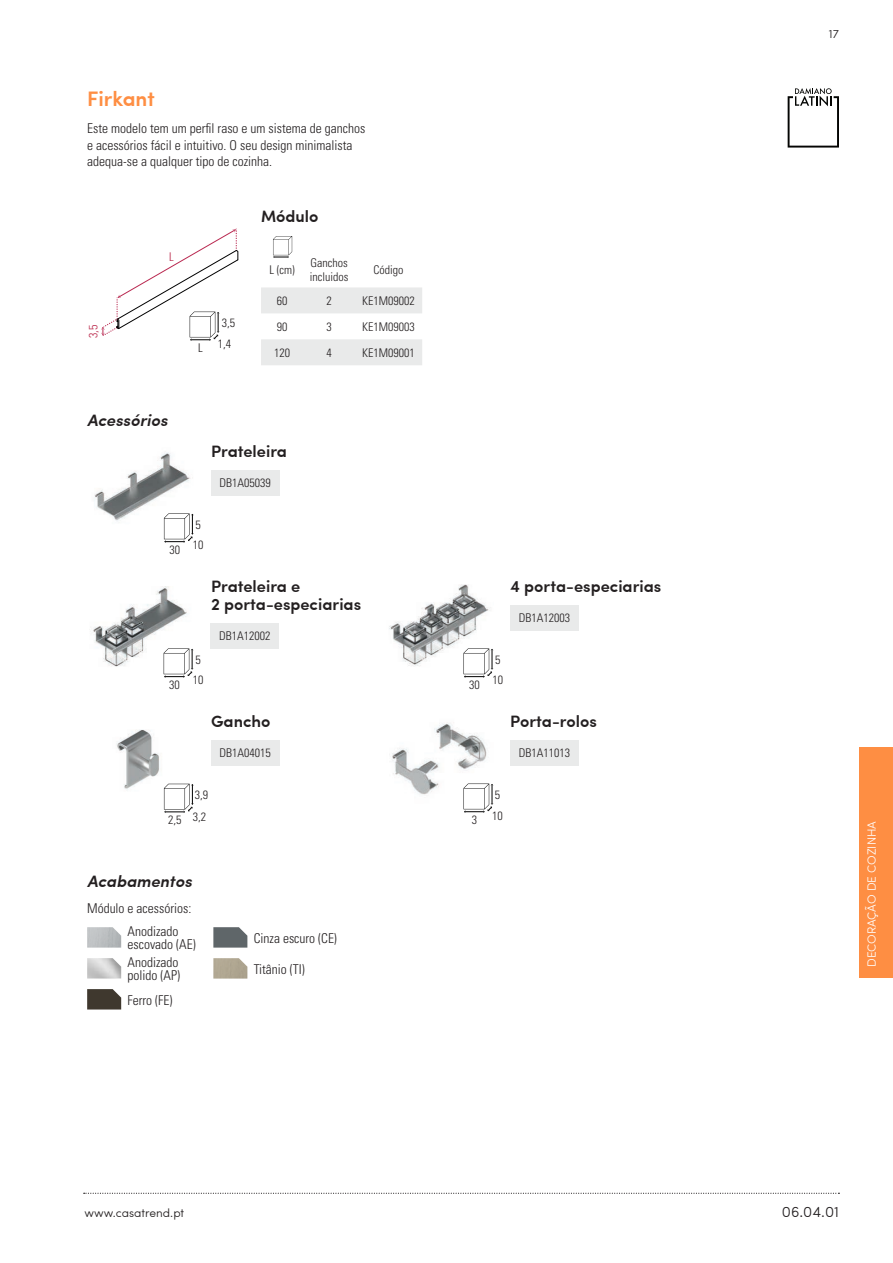
<style>
.page{position:relative;width:893px;height:1263px;background:#fff}
.page>*{position:absolute;margin:0;border:0;box-sizing:border-box;transform-origin:0 0}
.t1{font:600 21px "Sofia Pro";color:#fe8e43}
.t2{font:600 16.5px/18px "Sofia Pro";color:#231f20}
.t3{font:italic 600 16.5px "Sofia Pro";color:#231f20}
.t4{font:300 15px "Sofia Pro";color:#231f20}
.t5{font:300 condensed 13.5px/16.5px "Univers LT Std";color:#231f20}
.Tabela{font:300 condensed 12px/14.4px "Univers LT Std";color:#231f20}
.t6{font:300 12px "Sofia Pro";color:#231f20}
.t7{font:300 12px "Sofia Pro";color:#fff}
.t8{font:300 condensed 12px "Univers LT Std";color:#ba274a}
</style>
<div class="page">
<svg style="left:84px;top:1193px;width:755px;height:1px"></svg>
<div style="left:859px;top:747px;width:34px;height:231px;background:#fe8e43"></div>
<svg style="left:261px;top:287px;width:161px;height:78px"></svg>
<svg style="left:273px;top:236px;width:19px;height:22px"></svg>
<svg style="left:101px;top:229px;width:137px;height:112px"></svg>
<div style="left:211px;top:470px;width:68px;height:26px;background:#e9eaea"></div>
<img style="left:94px;top:452px;width:97px;height:77px">
<div style="left:211px;top:740px;width:68px;height:26px;background:#e9eaea"></div>
<img style="left:116px;top:730px;width:74px;height:73px">
<svg style="left:164px;top:784px;width:30px;height:29px"></svg>
<svg style="left:164px;top:513px;width:30px;height:30px"></svg>
<img style="left:392px;top:722px;width:95px;height:81px">
<svg style="left:464px;top:783px;width:29px;height:30px"></svg>
<div style="left:510px;top:740px;width:68px;height:25px;background:#e9eaea"></div>
<div style="left:211px;top:623px;width:68px;height:26px;background:#e9eaea"></div>
<img style="left:93px;top:587px;width:101px;height:81px">
<div style="left:510px;top:605px;width:68px;height:26px;background:#e9eaea"></div>
<img style="left:389px;top:584px;width:101px;height:84px">
<svg style="left:164px;top:648px;width:29px;height:30px"></svg>
<svg style="left:464px;top:648px;width:29px;height:30px"></svg>
<svg style="left:788px;top:88px;width:51px;height:60px"></svg>
<svg style="left:213px;top:927px;width:34px;height:20px"></svg>
<img style="left:87px;top:958px;width:34px;height:20px">
<img style="left:87px;top:927px;width:34px;height:20px">
<svg style="left:87px;top:989px;width:34px;height:20px"></svg>
<img style="left:213px;top:958px;width:34px;height:20px">
<p class="t1" style="left:87px;top:83px;width:69px">Firkant</p>
<p class="t5" style="left:87px;top:120px;width:280px">Este modelo tem um perfil raso e um sistema de ganchos e acessórios fácil e intuitivo. O seu design minimalista adequa-se a qualquer tipo de cozinha.</p>
<p class="t8" style="left:86px;top:338px;width:15px;rotate:-90deg">3,5</p>
<p class="t8" style="left:169px;top:250px;width:6px">L</p>
<p class="Tabela" style="left:222px;top:316px;width:15px">3,5</p>
<p class="Tabela" style="left:198px;top:341px;width:6px">L</p>
<p class="Tabela" style="left:218px;top:337px;width:15px">1,4</p>
<p class="t2" style="left:261px;top:206px;width:59px">Módulo</p>
<p class="Tabela" style="left:270px;top:263px;width:27px">L (cm)</p>
<p class="Tabela" style="left:310px;top:256px;width:40px">Ganchos incluidos</p>
<p class="Tabela" style="left:373px;top:263px;width:31px">Código</p>
<p class="Tabela" style="left:277px;top:293px;width:12px">60</p>
<p class="Tabela" style="left:326px;top:293px;width:7px">2</p>
<p class="Tabela" style="left:362px;top:293px;width:54px">KE1M09002</p>
<p class="Tabela" style="left:277px;top:319px;width:12px">90</p>
<p class="Tabela" style="left:326px;top:319px;width:7px">3</p>
<p class="Tabela" style="left:362px;top:319px;width:54px">KE1M09003</p>
<p class="Tabela" style="left:274px;top:345px;width:17px">120</p>
<p class="Tabela" style="left:326px;top:345px;width:7px">4</p>
<p class="Tabela" style="left:362px;top:345px;width:54px">KE1M09001</p>
<p class="t3" style="left:87px;top:407px;width:86px">Acessórios</p>
<p class="Tabela" style="left:170px;top:543px;width:12px">30</p>
<p class="Tabela" style="left:169px;top:677px;width:12px">30</p>
<p class="t2" style="left:211px;top:441px;width:77px">Prateleira</p>
<p class="Tabela" style="left:219px;top:476px;width:53px">DB1A05039</p>
<p class="Tabela" style="left:196px;top:517px;width:7px">5</p>
<p class="Tabela" style="left:193px;top:538px;width:12px">10</p>
<p class="Tabela" style="left:195px;top:652px;width:7px">5</p>
<p class="Tabela" style="left:193px;top:673px;width:12px">10</p>
<p class="t2" style="left:211px;top:576px;width:152px">Prateleira e<br>2 porta-especiarias</p>
<p class="Tabela" style="left:219px;top:629px;width:53px">DB1A12002</p>
<p class="t2" style="left:211px;top:711px;width:61px">Gancho</p>
<p class="Tabela" style="left:219px;top:746px;width:53px">DB1A04015</p>
<p class="Tabela" style="left:195px;top:787px;width:15px">3,9</p>
<p class="Tabela" style="left:168px;top:813px;width:15px">2,5</p>
<p class="Tabela" style="left:193px;top:809px;width:15px">3,2</p>
<p class="t3" style="left:87px;top:869px;width:110px">Acabamentos</p>
<p class="t5" style="left:87px;top:900px;width:106px">Módulo e acessórios:</p>
<p class="t5" style="left:128px;top:924px;width:70px;line-height:13.5px">Anodizado escovado (AE)</p>
<p class="t5" style="left:128px;top:955px;width:54px;line-height:13.5px">Anodizado polido (AP)</p>
<p class="t5" style="left:128px;top:991px;width:46px">Ferro (FE)</p>
<p class="t5" style="left:254px;top:930px;width:85px">Cinza escuro (CE)</p>
<p class="t5" style="left:254px;top:961px;width:53px">Titânio (TI)</p>
<p class="t2" style="left:510px;top:576px;width:153px">4 porta-especiarias</p>
<p class="Tabela" style="left:469px;top:677px;width:12px">30</p>
<p class="Tabela" style="left:519px;top:611px;width:53px">DB1A12003</p>
<p class="Tabela" style="left:495px;top:652px;width:7px">5</p>
<p class="Tabela" style="left:493px;top:673px;width:12px">10</p>
<p class="t2" style="left:510px;top:711px;width:88px">Porta-rolos</p>
<p class="Tabela" style="left:519px;top:745px;width:53px">DB1A11013</p>
<p class="Tabela" style="left:495px;top:787px;width:7px">5</p>
<p class="Tabela" style="left:472px;top:813px;width:7px">3</p>
<p class="Tabela" style="left:492px;top:809px;width:12px">10</p>
<p class="t6" style="left:84px;top:1204px;width:101px">www.casatrend.pt</p>
<p class="t6" style="left:829px;top:25px;width:12px">17</p>
<p class="t7" style="left:863px;top:967px;width:147px;rotate:-90deg">DECORAÇÃO DE COZINHA</p>
<p class="t4" style="left:782px;top:1201px;width:59px">06.04.01</p>
</div>
